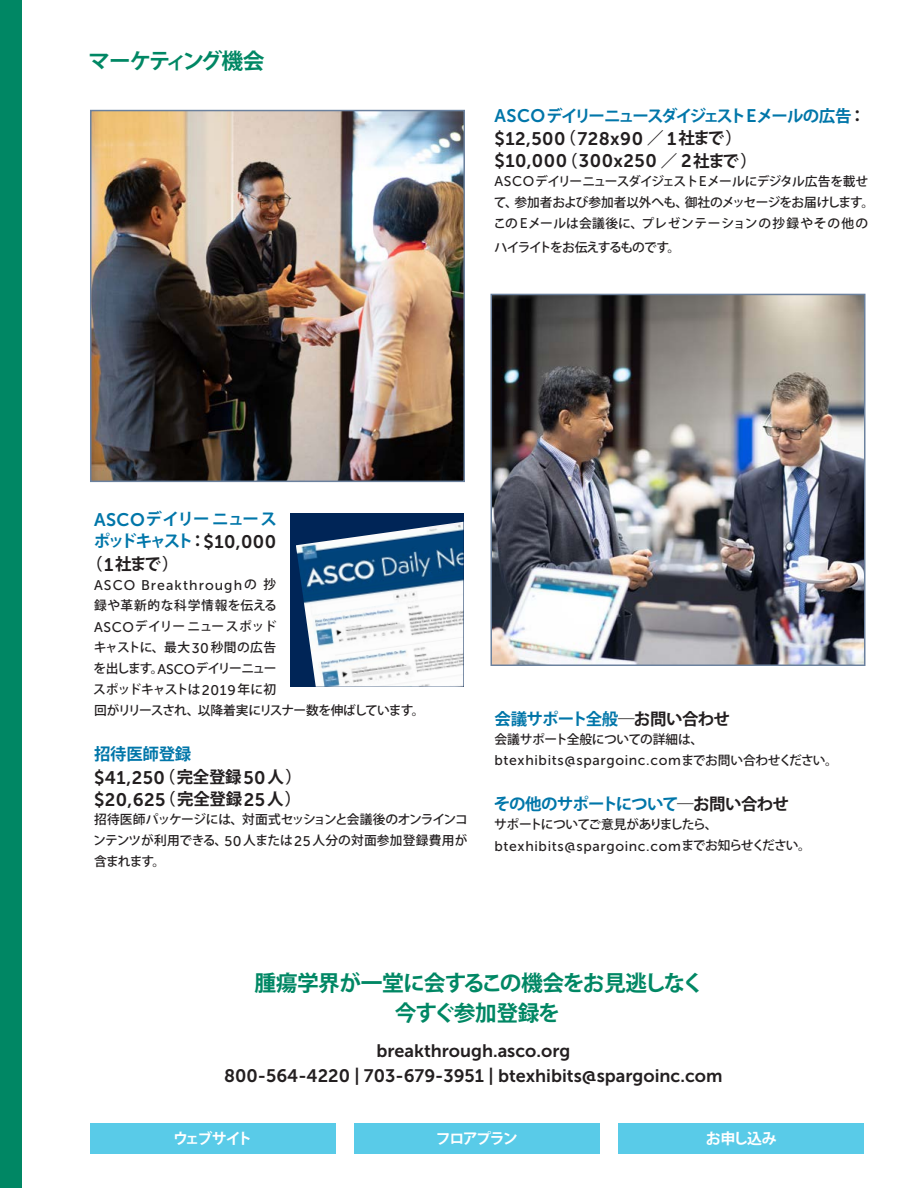
<style>
.page{position:relative;width:918px;height:1188px;background:#fff}
.page>*{position:absolute;margin:0;border:0;box-sizing:border-box;transform-origin:0 0}
.t1{font:700 21.75px/30px "Koz Go Pro";letter-spacing:-.045em;color:#008764;text-align:center}
.t2{font:700 21.75px "Koz Go Pro";letter-spacing:-.095em;color:#008764}
.t3{font:18.15px/22.5px "Museo Sans 700";letter-spacing:.025em;color:#231f20}
.t4{font:18px/25.5px "Museo Sans 700";color:#231f20;text-align:center}
.t5{font:700 16.5px "Koz Go Pro";letter-spacing:-.06em;color:#0076a9}
.t6{font:700 16.5px "Koz Go Pro";letter-spacing:-.125em;color:#0076a9}
.t7{font:700 16.5px "Koz Go Pro";letter-spacing:-.15em;color:#0076a9}
.t8{font:700 16.5px "Koz Go Pro";letter-spacing:-.04em;color:#0076a9}
.t9{font:700 16.5px "Koz Go Pro";color:#231f20}
.t10{font:700 15px "Koz Go Pro";letter-spacing:-.095em;color:#fff}
.t11{font:14.1px "Museo Sans 500";letter-spacing:.045em;color:#231f20}
.t12{font:14.1px "Museo Sans 500";letter-spacing:.075em;color:#231f20}
.t13{font:500 12.75px/21px "Koz Go Pro";letter-spacing:-.04em;color:#231f20}
.t14{font:500 12.75px/21px "Koz Go Pro";letter-spacing:-.02em;color:#231f20}
.t15{font:500 12.75px "Koz Go Pro";letter-spacing:-.07em;color:#231f20}
.t16{font:500 12.75px "Koz Go Pro";letter-spacing:-.095em;color:#231f20}
.s1{font-family:"Museo Sans 700";font-weight:400;font-size:18.15px}
.s2{color:#231f20}
.s3{font-family:"Koz Go Pro";font-weight:700;font-size:16.5px}
.s4{font-family:"Museo Sans 500";font-weight:400;font-size:14.1px}
.s5{font-family:"Museo Sans 700";font-weight:400;font-size:18.15px;color:#231f20}
.s6{font-family:"Koz Go Pro";font-weight:500;font-size:12.75px}
</style>
<div class="page">
<div style="left:290px;top:513px;width:174px;height:174px;background:#002557"></div>
<img style="left:296px;top:522px;width:168px;height:165px">
<img style="left:93px;top:113px;width:369px;height:366px">
<div style="left:90px;top:110px;width:375px;height:372px;border:2px solid #6b819e"></div>
<img style="left:493px;top:297px;width:370px;height:366px">
<div style="left:490px;top:294px;width:376px;height:372px;border:2px solid #6b819e"></div>
<div style="left:90px;top:1123px;width:245px;height:31px;background:#59cbe8"></div>
<div style="left:354px;top:1123px;width:246px;height:31px;background:#59cbe8"></div>
<div style="left:619px;top:1123px;width:245px;height:31px;background:#59cbe8"></div>
<div style="left:0;top:0;width:22px;height:1188px;background:#008764"></div>
<h1 class="t2" style="left:89px;top:47px;width:177px">マーケティング機会</h1>
<p class="t6" style="left:495px;top:105px;width:373px"><span class="s1">ASCO</span>デイリーニュースダイジェスト<span class="s1">E</span>メールの広告<span class="s2">：</span></p>
<h2 class="t3" style="left:495px;top:127px;width:264px">$12,500<span class="s3">（</span>728x90 <span class="s3">／</span> 1<span class="s3">社まで）</span>$10,000<span class="s3">（</span>300x250 <span class="s3">／</span> 2<span class="s3">社まで）</span></h2>
<p class="t14" style="left:493px;top:171px;width:382px"><span class="s4">ASCO</span>デイリーニュースダイジェスト<span class="s4">E</span>メールにデジタル広告を載せて、参加者および参加者以外へも、御社のメッセージをお届けします。この<span class="s4">E</span>メールは会議後に、プレゼンテーションの抄録やその他の</p>
<p class="t16" style="left:495px;top:239px;width:187px">ハイライトをお伝えするものです。</p>
<p class="t8" style="left:94px;top:508px;width:184px"><span class="s1">ASCO</span>デイリーニュース</p>
<p class="t7" style="left:94px;top:531px;width:184px">ポッドキャスト<span class="s2">：</span><span class="s5">$10,000</span></p>
<p class="t9" style="left:86px;top:553px;width:94px">（<span class="s1">1</span>社まで）</p>
<p class="t12" style="left:94px;top:577px;width:184px">ASCO Breakthrough<span class="s6">の抄</span></p>
<p class="t13" style="left:93px;top:595px;width:333px">録や革新的な科学情報を伝える<br><span class="s4">ASCO</span>デイリーニュースポッド<br>キャストに、最大<span class="s4">30</span>秒間の広告<br>を出します。<span class="s4">ASCO</span>デイリーニュー<br>スポッドキャストは<span class="s4">2019</span>年に初<br>回がリリースされ、以降着実にリスナー数を伸ばしています。</p>
<p class="t5" style="left:94px;top:744px;width:99px">招待医師登録</p>
<h2 class="t3" style="left:94px;top:766px;width:209px">$41,250<span class="s3">（完全登録</span>50<span class="s3">人）</span>$20,625<span class="s3">（完全登録</span>25<span class="s3">人）</span></h2>
<p class="t13" style="left:93px;top:810px;width:376px;text-align:justify">招待医師パッケージには、対面式セッションと会議後のオンラインコンテンツが利用できる、<span class="s4">50</span>人または<span class="s4">25</span>人分の対面参加登録費用が含まれます。</p>
<p class="t5" style="left:495px;top:708px;width:237px">会議サポート全般<span class="s2">―お問い合わせ</span></p>
<p class="t14" style="left:495px;top:729px;width:210px">会議サポート全般についての詳細は、</p>
<p class="t11" style="left:495px;top:753px;width:345px">btexhibits@spargoinc.com<span class="s6">までお問い合わせください。</span></p>
<p class="t5" style="left:494px;top:793px;width:297px">その他のサポートについて<span class="s2">―お問い合わせ</span></p>
<p class="t15" style="left:494px;top:816px;width:225px">サポートについてご意見がありましたら、</p>
<p class="t11" style="left:495px;top:838px;width:318px">btexhibits@spargoinc.com<span class="s6">までお知らせください。</span></p>
<h1 class="t1" style="left:254px;top:970px;width:451px">腫瘍学界が一堂に会するこの機会をお見逃しなく今すぐ参加登録を</h1>
<h3 class="t4" style="left:224px;top:1038px;width:500px">breakthrough.asco.org<br>800-564-4220 | 703-679-3951 | btexhibits@spargoinc.com</h3>
<p class="t10" style="left:173px;top:1129px;width:81px">ウェブサイト</p>
<p class="t10" style="left:436px;top:1129px;width:83px">フロアプラン</p>
<p class="t10" style="left:706px;top:1129px;width:73px">お申し込み</p>
</div>
